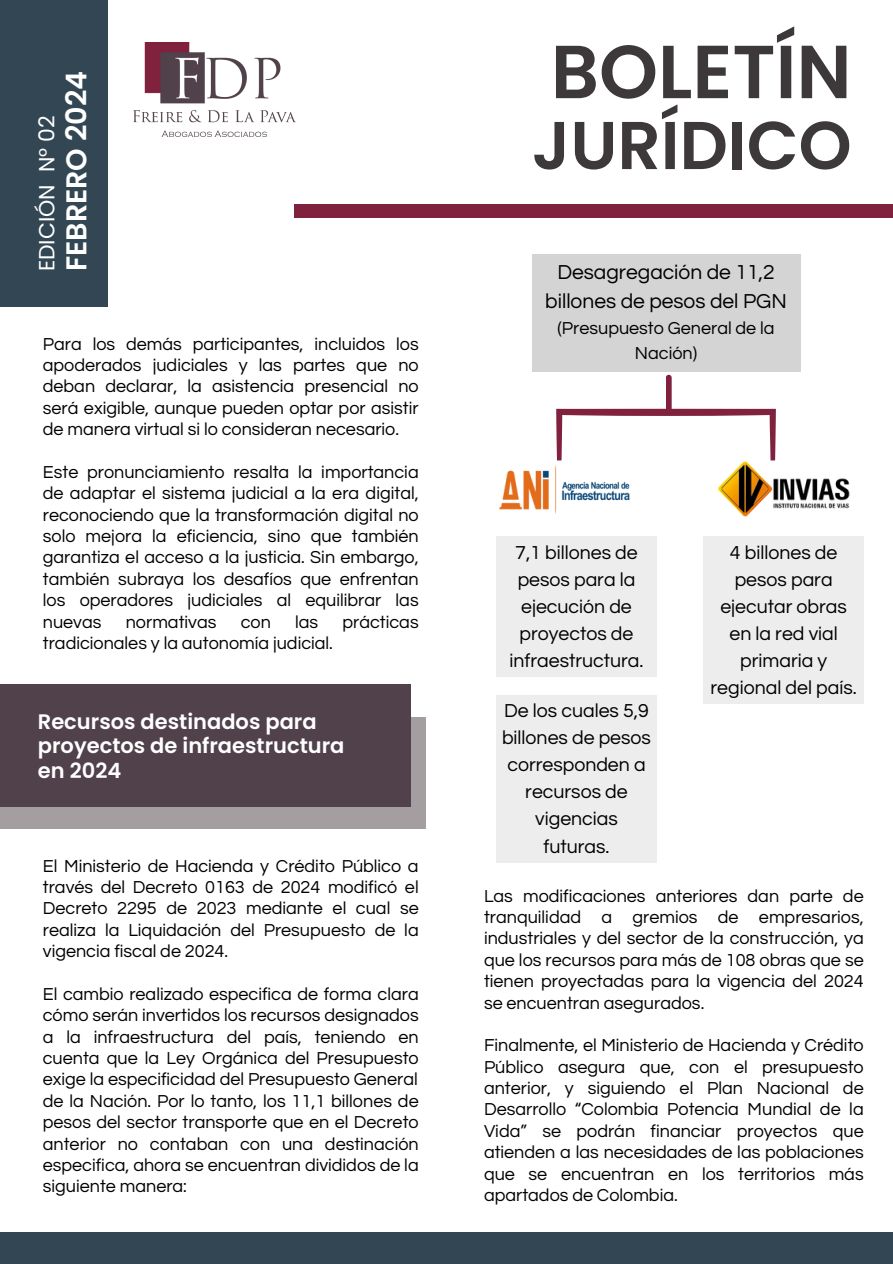
<style>
.page{position:relative;width:893px;height:1264px;background:#fff}
.page>*{position:absolute;margin:0;border:0;box-sizing:border-box;transform-origin:0 0}
.t1{font:600 75px "Poppins";color:#3d393a}
.t2{font:600 67.5px "Poppins";color:#3d393a}
.t3{font:600 28.65px "Poppins";color:#fff}
.t4{font:21.9px "Poppins";color:#fff}
.t5{font:600 21px/24.8px "Poppins";color:#fff}
.t6{font:21px/29.2px "Questrial";color:#000;text-align:center}
.t7{font:19.5px/27px "Questrial";color:#000;text-align:center}
.t8{font:18px/21.3px "Questrial";color:#000;text-align:justify}
</style>
<div class="page">
<div style="left:294px;top:204px;width:598px;height:14px;background:#80213e"></div>
<div style="left:0;top:0;width:107px;height:307px;background:#324753"></div>
<div style="left:0;top:1231px;width:892px;height:32px;background:#324753"></div>
<img style="left:133px;top:42px;width:162px;height:95px">
<div style="left:0;top:717px;width:426px;height:111px;background:#a49ea0"></div>
<div style="left:0;top:684px;width:410px;height:123px;background:#51414b"></div>
<div style="left:532px;top:254px;width:268px;height:117px;background:#d4d4d4"></div>
<img style="left:499px;top:460px;width:131px;height:54px">
<img style="left:718px;top:460px;width:132px;height:57px">
<div style="left:496px;top:536px;width:161px;height:141px;background:#ededed"></div>
<div style="left:703px;top:536px;width:161px;height:168px;background:#ededed"></div>
<div style="left:496px;top:695px;width:161px;height:167px;background:#ededed"></div>
<svg style="left:556px;top:375px;width:219px;height:85px"></svg>
<p class="t4" style="left:31px;top:271px;width:157px;rotate:-90deg">EDICIÓN N° 02</p>
<p class="t3" style="left:56px;top:271px;width:202px;rotate:-90deg">FEBRERO 2024</p>
<p class="t8" style="left:43px;top:333px;width:377px">Para los demás participantes, incluidos los apoderados judiciales y las partes que no deban declarar, la asistencia presencial no será exigible, aunque pueden optar por asistir de manera virtual si lo consideran necesario.</p>
<p class="t8" style="left:43px;top:461px;width:377px">Este pronunciamiento resalta la importancia de adaptar el sistema judicial a la era digital, reconociendo que la transformación digital no solo mejora la eficiencia, sino que también garantiza el acceso a la justicia. Sin embargo, también subraya los desafíos que enfrentan los operadores judiciales al equilibrar las nuevas</p>
<p class="t8" style="left:126px;top:611px;width:92px">normativas</p>
<p class="t8" style="left:241px;top:611px;width:32px">con</p>
<p class="t8" style="left:295px;top:611px;width:25px">las</p>
<p class="t8" style="left:342px;top:611px;width:78px">prácticas</p>
<p class="t8" style="left:43px;top:632px;width:291px">tradicionales y la autonomía judicial.</p>
<p class="t5" style="left:38px;top:709px;width:308px">Recursos destinados para proyectos de infraestructura en 2024</p>
<p class="t8" style="left:43px;top:855px;width:377px">El Ministerio de Hacienda y Crédito Público a través del Decreto 0163 de 2024 modificó el Decreto 2295 de 2023 mediante el cual se realiza la Liquidación del Presupuesto de la vigencia fiscal de 2024.</p>
<h4 class="t8" style="left:43px;top:983px;width:377px">El cambio realizado especifica de forma clara cómo serán invertidos los recursos designados a la infraestructura del país, teniendo en cuenta que la Ley Orgánica del Presupuesto exige la especificidad del Presupuesto General</h4>
<p class="t8" style="left:43px;top:1090px;width:377px">de la Nación. Por lo tanto, los 11,1 billones de pesos del sector transporte que en el Decreto anterior no contaban con una destinación especifica, ahora se encuentran divididos de la siguiente manera:</p>
<p class="t1" style="left:550px;top:19px;width:302px">BOLETÍN</p>
<p class="t2" style="left:532px;top:98px;width:321px">JURÍDICO</p>
<h2 class="t6" style="left:545px;top:257px;width:243px">Desagregación de 11,2 billones de pesos del PGN</h2>
<h2 class="t8" style="left:557px;top:316px;width:218px;line-height:24.8px;text-align:center">(Presupuesto General de la<br>Nación)</h2>
<h5 class="t7" style="left:509px;top:539px;width:135px">7,1 billones de pesos para la ejecución de proyectos de infraestructura.</h5>
<p class="t7" style="left:710px;top:539px;width:148px">4 billones de pesos para ejecutar obras en la red vial primaria y regional del país.</p>
<p class="t7" style="left:502px;top:698px;width:150px">De los cuales 5,9 billones de pesos corresponden a recursos de vigencias futuras.</p>
<p class="t8" style="left:484px;top:885px;width:381px">Las modificaciones anteriores dan parte de tranquilidad a gremios de empresarios, industriales y del sector de la construcción, ya que los recursos para más de 108 obras que se tienen proyectadas para la vigencia del 2024 se encuentran asegurados.</p>
<p class="t8" style="left:484px;top:1035px;width:381px">Finalmente, el Ministerio de Hacienda y Crédito Público asegura que, con el presupuesto anterior, y siguiendo el Plan Nacional de Desarrollo “Colombia Potencia Mundial de la Vida” se podrán financiar proyectos que atienden a las necesidades de las poblaciones que se encuentran en los territorios más apartados de Colombia.</p>
</div>
